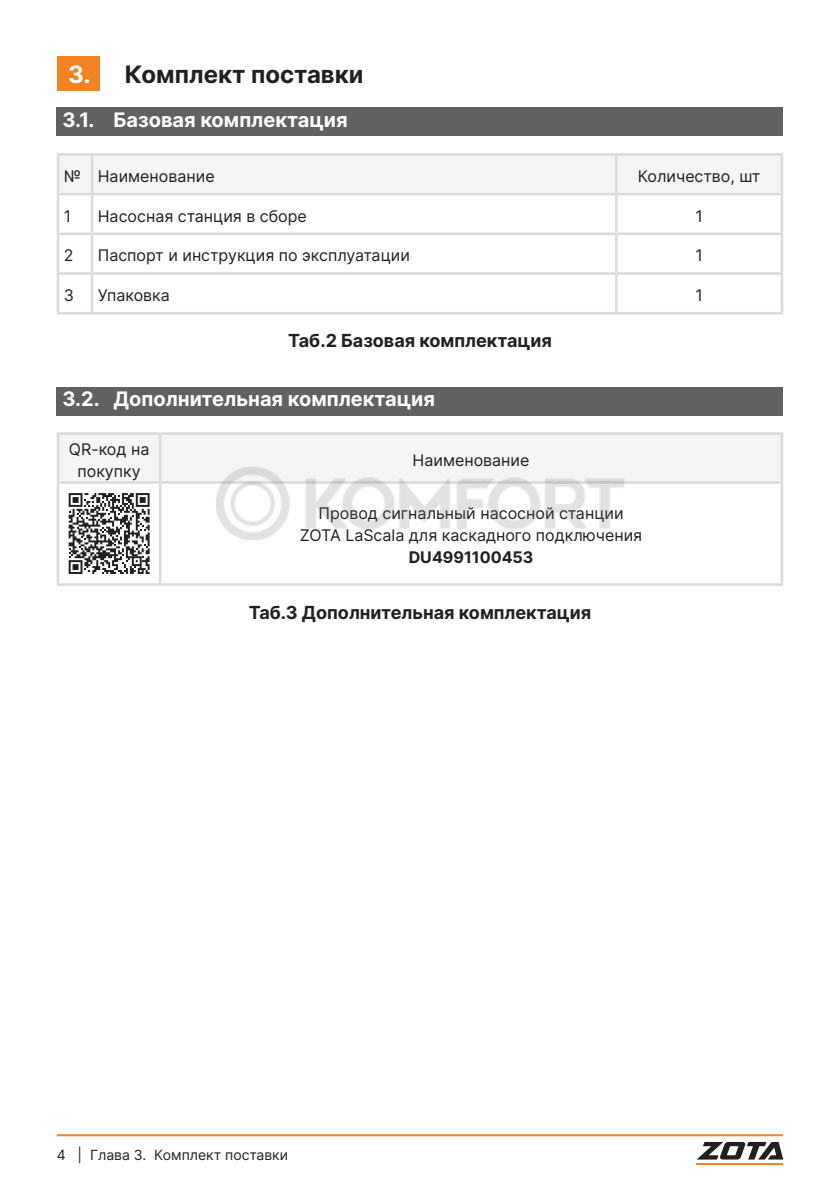
<style>
.page{position:relative;width:840px;height:1191px;background:#fff}
.page>*{position:absolute;margin:0;border:0;box-sizing:border-box;transform-origin:0 0}
.t1{font:700 24px "Inter";color:#231f20}
.t2{font:700 20px "Inter";color:#fff}
.t3{font:700 18px "Inter";color:#231f20}
.t4{font:16px/22px "Inter";color:#231f20;text-align:center}
.t5{font:700 16px "Inter";color:#231f20}
.t6{font:14px "Inter";color:#231f20}
.s1{color:#fff}
</style>
<div class="page">
<hr style="left:57px;top:1134px;width:725px;height:2px;background:#f58220">
<svg style="left:697px;top:1142px;width:85px;height:17px"></svg>
<hr style="left:696px;top:1163px;width:86px;height:1px;background:#f58220">
<div style="left:57px;top:57px;width:42px;height:34px;background:#f58220"></div>
<div style="left:57px;top:108px;width:725px;height:28px;background:#5f6162"></div>
<div style="left:59px;top:156px;width:721px;height:37px;background:#f4f5f6"></div>
<hr style="left:57px;top:153px;width:35px;height:3px;background:#dcdbda">
<hr style="left:57px;top:156px;width:2px;height:37px;background:#dcdbda">
<hr style="left:92px;top:153px;width:524px;height:3px;background:#dcdbda">
<hr style="left:91px;top:156px;width:2px;height:37px;background:#dcdbda">
<hr style="left:616px;top:153px;width:166px;height:3px;background:#dcdbda">
<hr style="left:614px;top:156px;width:3px;height:37px;background:#dcdbda">
<hr style="left:780px;top:156px;width:2px;height:37px;background:#dcdbda">
<hr style="left:57px;top:193px;width:35px;height:2px;background:#dcdbda">
<hr style="left:57px;top:195px;width:2px;height:37px;background:#dcdbda">
<hr style="left:92px;top:193px;width:524px;height:2px;background:#dcdbda">
<hr style="left:91px;top:195px;width:2px;height:37px;background:#dcdbda">
<hr style="left:616px;top:193px;width:166px;height:2px;background:#dcdbda">
<hr style="left:614px;top:195px;width:3px;height:37px;background:#dcdbda">
<hr style="left:780px;top:195px;width:2px;height:37px;background:#dcdbda">
<hr style="left:57px;top:232px;width:35px;height:3px;background:#dcdbda">
<hr style="left:57px;top:235px;width:2px;height:37px;background:#dcdbda">
<hr style="left:92px;top:232px;width:524px;height:3px;background:#dcdbda">
<hr style="left:91px;top:235px;width:2px;height:37px;background:#dcdbda">
<hr style="left:616px;top:232px;width:166px;height:3px;background:#dcdbda">
<hr style="left:614px;top:235px;width:3px;height:37px;background:#dcdbda">
<hr style="left:780px;top:235px;width:2px;height:37px;background:#dcdbda">
<hr style="left:57px;top:272px;width:35px;height:3px;background:#dcdbda">
<hr style="left:57px;top:275px;width:2px;height:37px;background:#dcdbda">
<hr style="left:92px;top:272px;width:524px;height:3px;background:#dcdbda">
<hr style="left:91px;top:275px;width:2px;height:37px;background:#dcdbda">
<hr style="left:616px;top:272px;width:166px;height:3px;background:#dcdbda">
<hr style="left:614px;top:275px;width:3px;height:37px;background:#dcdbda">
<hr style="left:780px;top:275px;width:2px;height:37px;background:#dcdbda">
<hr style="left:57px;top:312px;width:35px;height:2px;background:#dcdbda">
<hr style="left:92px;top:312px;width:524px;height:2px;background:#dcdbda">
<hr style="left:616px;top:312px;width:166px;height:2px;background:#dcdbda">
<div style="left:59px;top:435px;width:721px;height:46px;background:#f4f5f6"></div>
<hr style="left:57px;top:432px;width:103px;height:3px;background:#dcdbda">
<hr style="left:57px;top:435px;width:2px;height:46px;background:#dcdbda">
<hr style="left:160px;top:432px;width:622px;height:3px;background:#dcdbda">
<hr style="left:159px;top:435px;width:2px;height:46px;background:#dcdbda">
<hr style="left:780px;top:435px;width:2px;height:46px;background:#dcdbda">
<hr style="left:57px;top:481px;width:103px;height:3px;background:#dcdbda">
<hr style="left:57px;top:484px;width:2px;height:99px;background:#dcdbda">
<hr style="left:160px;top:481px;width:622px;height:3px;background:#dcdbda">
<hr style="left:159px;top:484px;width:2px;height:99px;background:#dcdbda">
<hr style="left:780px;top:484px;width:2px;height:99px;background:#dcdbda">
<hr style="left:57px;top:583px;width:103px;height:3px;background:#dcdbda">
<hr style="left:160px;top:583px;width:622px;height:3px;background:#dcdbda">
<svg style="left:69px;top:493px;width:80px;height:81px"></svg>
<div style="left:57px;top:387px;width:725px;height:28px;background:#5f6162"></div>
<img style="left:210px;top:457px;width:419px;height:83px">
<h1 class="t1" style="left:68px;top:57px;width:297px"><span class="s1">3.</span> Комплект поставки</h1>
<p class="t2" style="left:62px;top:105px;width:286px">3.1. Базовая комплектация</p>
<p class="t4" style="left:64px;top:165px;width:152px">№ Наименование</p>
<p class="t4" style="left:637px;top:165px;width:124px">Количество, шт</p>
<p class="t4" style="left:64px;top:204px;width:9px">1</p>
<p class="t4" style="left:98px;top:204px;width:210px">Насосная станция в сборе</p>
<p class="t4" style="left:695px;top:204px;width:9px">1</p>
<p class="t4" style="left:64px;top:244px;width:11px">2</p>
<p class="t4" style="left:98px;top:244px;width:313px">Паспорт и инструкция по эксплуатации</p>
<p class="t4" style="left:695px;top:244px;width:9px">1</p>
<p class="t4" style="left:64px;top:284px;width:12px">3</p>
<p class="t4" style="left:98px;top:284px;width:74px">Упаковка</p>
<p class="t4" style="left:695px;top:284px;width:9px">1</p>
<p class="t3" style="left:288px;top:327px;width:265px">Таб.2 Базовая комплектация</p>
<p class="t2" style="left:62px;top:384px;width:374px">3.2. Дополнительная комплектация</p>
<p class="t4" style="left:69px;top:437px;width:82px">QR-код на покупку</p>
<p class="t4" style="left:412px;top:448px;width:118px">Наименование</p>
<p class="t4" style="left:300px;top:502px;width:343px">Провод сигнальный насосной станции<br>ZOTA LaSсala для каскадного подключения</p>
<p class="t5" style="left:408px;top:546px;width:126px">DU4991100453</p>
<p class="t3" style="left:248px;top:599px;width:344px">Таб.3 Дополнительная комплектация</p>
<p class="t6" style="left:57px;top:1144px;width:233px">4 | Глава 3. Комплект поставки</p>
</div>
